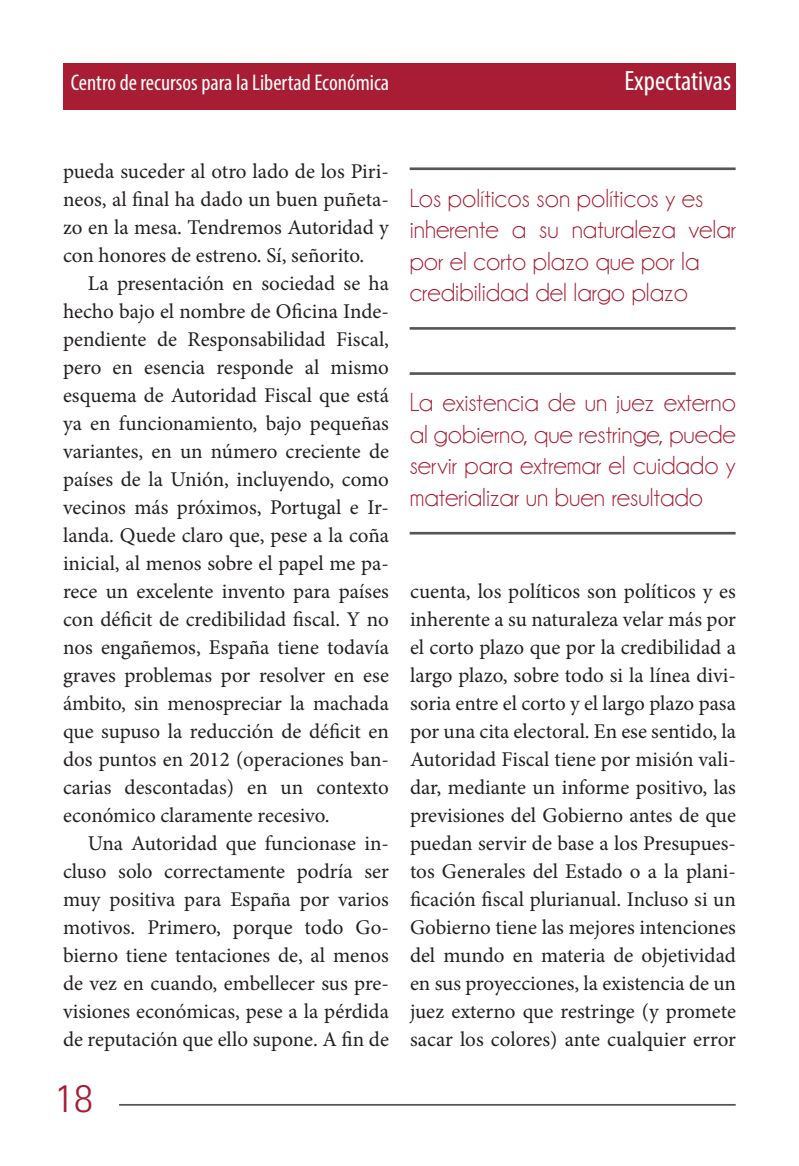
<style>
.page{position:relative;width:799px;height:1166px;background:#fff}
.page>*{position:absolute;margin:0;border:0;box-sizing:border-box;transform-origin:0 0}
.t1{font:300 42px "Rotis Sans Serif";color:#a81d34}
.t2{font:condensed 28px "Myriad Pro";color:#fff}
.t3{font:26.25px/31.5px "Champagne&Limousines";color:#a81d34}
.t4{font:condensed 22.75px "Myriad Pro";color:#fff}
.t5{font:21px/28px "Minion Pro";letter-spacing:-.005em;color:#231f20;text-align:justify}
</style>
<div class="page">
<div style="left:63px;top:63px;width:673px;height:46px;background:#a81d34"></div>
<hr style="left:410px;top:167px;width:325px;height:3px;background:#545555">
<hr style="left:410px;top:327px;width:325px;height:3px;background:#545555">
<hr style="left:410px;top:372px;width:325px;height:3px;background:#545555">
<hr style="left:410px;top:532px;width:325px;height:2px;background:#545555">
<hr style="left:119px;top:1104px;width:616px;height:1px;background:#545555">
<p class="t4" style="left:71px;top:69px;width:320px">Centro de recursos para la Libertad Económica</p>
<p class="t2" style="left:624px;top:64px;width:108px">Expectativas</p>
<p class="t5" style="left:63px;top:157px;width:328px">pueda suceder al otro lado de los Piri&shy;neos, al final ha dado un buen puñeta&shy;zo en la mesa. Tendremos Autoridad y con honores de estreno. Sí, señorito.</p>
<p class="t5" style="left:63px;top:269px;width:327px;text-indent:25px">La presentación en sociedad se ha hecho bajo el nombre de Oficina Inde&shy;pendiente de Responsabilidad Fiscal, pero en esencia responde al mismo esquema de Autoridad Fiscal que está ya en funcionamiento, bajo pequeñas variantes, en un número creciente de países de la Unión, incluyendo, como vecinos más próximos, Portugal e Ir&shy;landa. Quede claro que, pese a la coña inicial, al menos sobre el papel me pa&shy;rece un excelente invento para países con déficit de credibilidad fiscal. Y no nos engañemos, España tiene todavía graves problemas por resolver en ese ámbito, sin menospreciar la machada que supuso la reducción de déficit en dos puntos en 2012 (operaciones ban&shy;carias descontadas) en un contexto económico claramente recesivo.</p>
<p class="t5" style="left:63px;top:829px;width:327px;text-indent:25px">Una Autoridad que funcionase in&shy;cluso solo correctamente podría ser muy positiva para España por varios motivos. Primero, porque todo Go&shy;bierno tiene tentaciones de, al menos de vez en cuando, embellecer sus pre&shy;visiones económicas, pese a la pérdida de reputación que ello supone. A fin de</p>
<p class="t1" style="left:53px;top:1074px;width:42px">18</p>
<p class="t3" style="left:410px;top:182px;width:295px">Los políticos son políticos y es</p>
<p class="t3" style="left:410px;top:214px;width:328px">inherente a su naturaleza velar por el corto plazo que por la</p>
<p class="t3" style="left:410px;top:277px;width:280px">credibilidad del largo plazo</p>
<p class="t3" style="left:410px;top:387px;width:328px;text-align:justify">La existencia de un juez externo al gobierno, que restringe, puede servir para extremar el cuidado y materializar un buen resultado</p>
<p class="t5" style="left:410px;top:577px;width:327px">cuenta, los políticos son políticos y es inherente a su naturaleza velar más por el corto plazo que por la credibilidad a largo plazo, sobre todo si la línea divi&shy;soria entre el corto y el largo plazo pasa por una cita electoral. En ese sentido, la Autoridad Fiscal tiene por misión vali&shy;dar, mediante un informe positivo, las previsiones del Gobierno antes de que puedan servir de base a los Presupues&shy;tos Generales del Estado o a la plani&shy;ficación fiscal plurianual. Incluso si un Gobierno tiene las mejores intenciones del mundo en materia de objetividad en sus proyecciones, la existencia de un juez externo que restringe (y promete sacar los colores) ante cualquier error</p>
</div>
